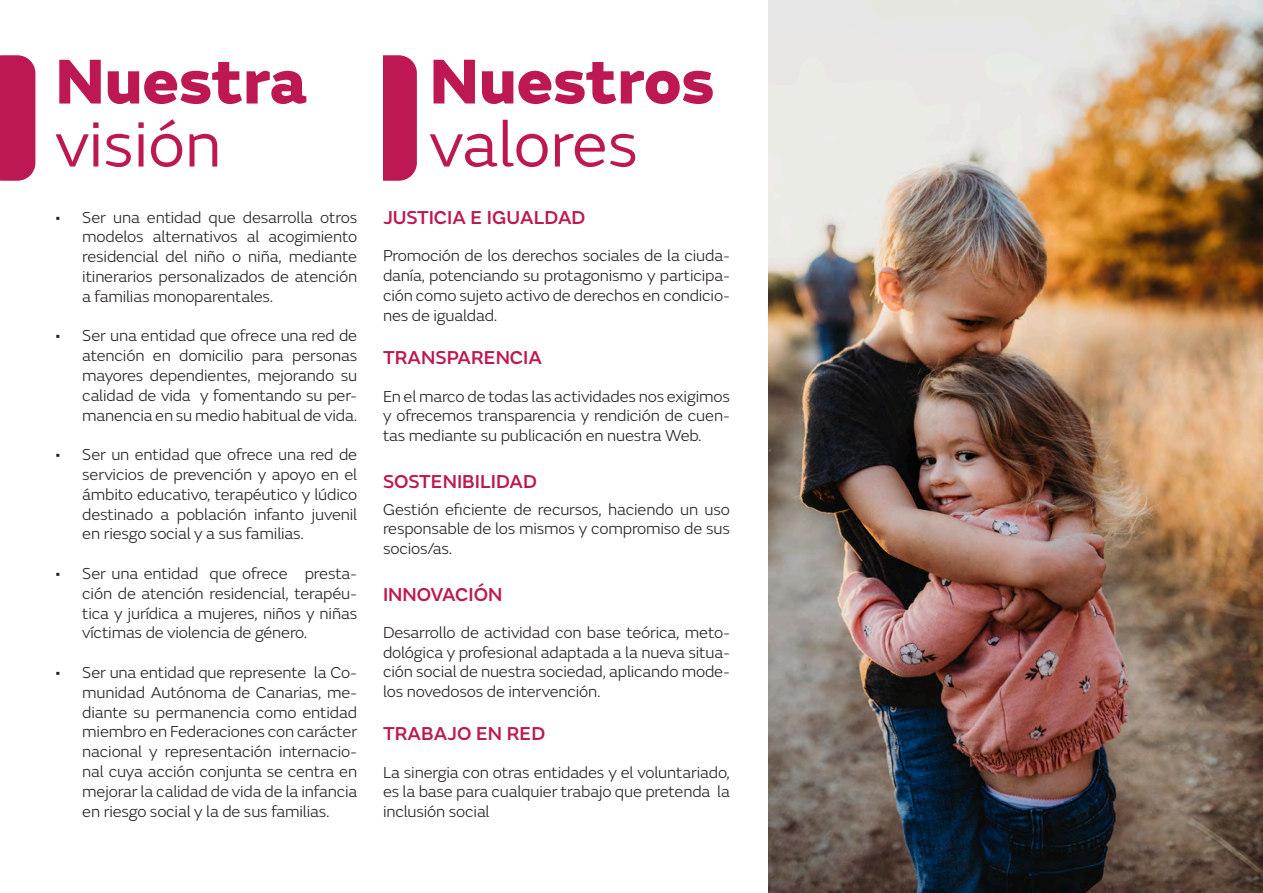
<style>
.page{position:relative;width:1263px;height:893px;background:#fff}
.page>*{position:absolute;margin:0;border:0;box-sizing:border-box;transform-origin:0 0}
.t1{font:800 66px "FS Emeric";color:#bd1853}
.t2{font:66px "FS Emeric";color:#bd1853}
.t3{font:500 19.5px "FS Emeric";color:#bd1853}
.t4{font:300 16.5px/19.8px "FS Emeric";letter-spacing:-.01em;color:#231f20;text-align:justify}
</style>
<div class="page">
<div style="left:1px;top:55px;width:34px;height:126px;background:#bd1853"></div>
<div style="left:366px;top:55px;width:51px;height:126px;background:#bd1853;border-radius:18px"></div>
<img style="left:0;top:0;width:1px;height:893px">
<div style="left:349px;top:55px;width:34px;height:134px;background:#fff"></div>
<img style="left:768px;top:0;width:495px;height:893px">
<p class="t1" style="left:55px;top:28px;width:253px">Nuestra</p>
<p class="t2" style="left:55px;top:99px;width:168px">visión</p>
<p class="t4" style="left:82px;top:206px;width:276px;text-indent:-27px">• Ser una entidad que desarrolla otros modelos alternativos al acogimiento residencial del niño o niña, mediante itinerarios personalizados de atención a familias monoparentales.</p>
<p class="t4" style="left:82px;top:325px;width:276px;text-indent:-27px">• Ser una entidad que ofrece una red de atención en domicilio para personas mayores dependientes, mejorando su calidad de vida y fomentando su per&shy;manencia en su medio habitual de vida.</p>
<p class="t4" style="left:82px;top:444px;width:276px;text-indent:-27px">• Ser un entidad que ofrece una red de servicios de prevención y apoyo en el ámbito educativo, terapéutico y lúdico destinado a población infanto juvenil en riesgo social y a sus familias.</p>
<p class="t4" style="left:82px;top:563px;width:276px;text-indent:-27px">• Ser una entidad que ofrece presta&shy;ción de atención residencial, terapéu&shy;tica y jurídica a mujeres, niños y niñas víctimas de violencia de género.</p>
<p class="t4" style="left:82px;top:662px;width:276px;text-indent:-27px">• Ser una entidad que represente la Co&shy;munidad Autónoma de Canarias, me&shy;diante su permanencia como entidad miembro en Federaciones con carácter nacional y representación internacio&shy;nal cuya acción conjunta se centra en mejorar la calidad de vida de la infancia en riesgo social y la de sus familias.</p>
<p class="t1" style="left:429px;top:28px;width:286px">Nuestros</p>
<p class="t2" style="left:429px;top:99px;width:210px">valores</p>
<p class="t3" style="left:383px;top:203px;width:204px">JUSTICIA E IGUALDAD</p>
<p class="t4" style="left:383px;top:245px;width:348px">Promoción de los derechos sociales de la ciuda&shy;danía, potenciando su protagonismo y participa&shy;ción como sujeto activo de derechos en condicio&shy;nes de igualdad.</p>
<p class="t3" style="left:383px;top:343px;width:160px">TRANSPARENCIA</p>
<p class="t4" style="left:383px;top:386px;width:348px">En el marco de todas las actividades nos exigimos y ofrecemos transparencia y rendición de cuen&shy;tas mediante su publicación en nuestra Web.</p>
<p class="t3" style="left:383px;top:467px;width:156px">SOSTENIBILIDAD</p>
<p class="t4" style="left:383px;top:499px;width:348px">Gestión eficiente de recursos, haciendo un uso responsable de los mismos y compromiso de sus socios/as.</p>
<p class="t3" style="left:383px;top:580px;width:121px">INNOVACIÓN</p>
<p class="t4" style="left:383px;top:622px;width:348px">Desarrollo de actividad con base teórica, meto&shy;dológica y profesional adaptada a la nueva situa&shy;ción social de nuestra sociedad, aplicando mode&shy;los novedosos de intervención.</p>
<p class="t3" style="left:383px;top:719px;width:164px">TRABAJO EN RED</p>
<p class="t4" style="left:383px;top:761px;width:348px">La sinergia con otras entidades y el voluntariado, es la base para cualquier trabajo que pretenda la inclusión social</p>
</div>
